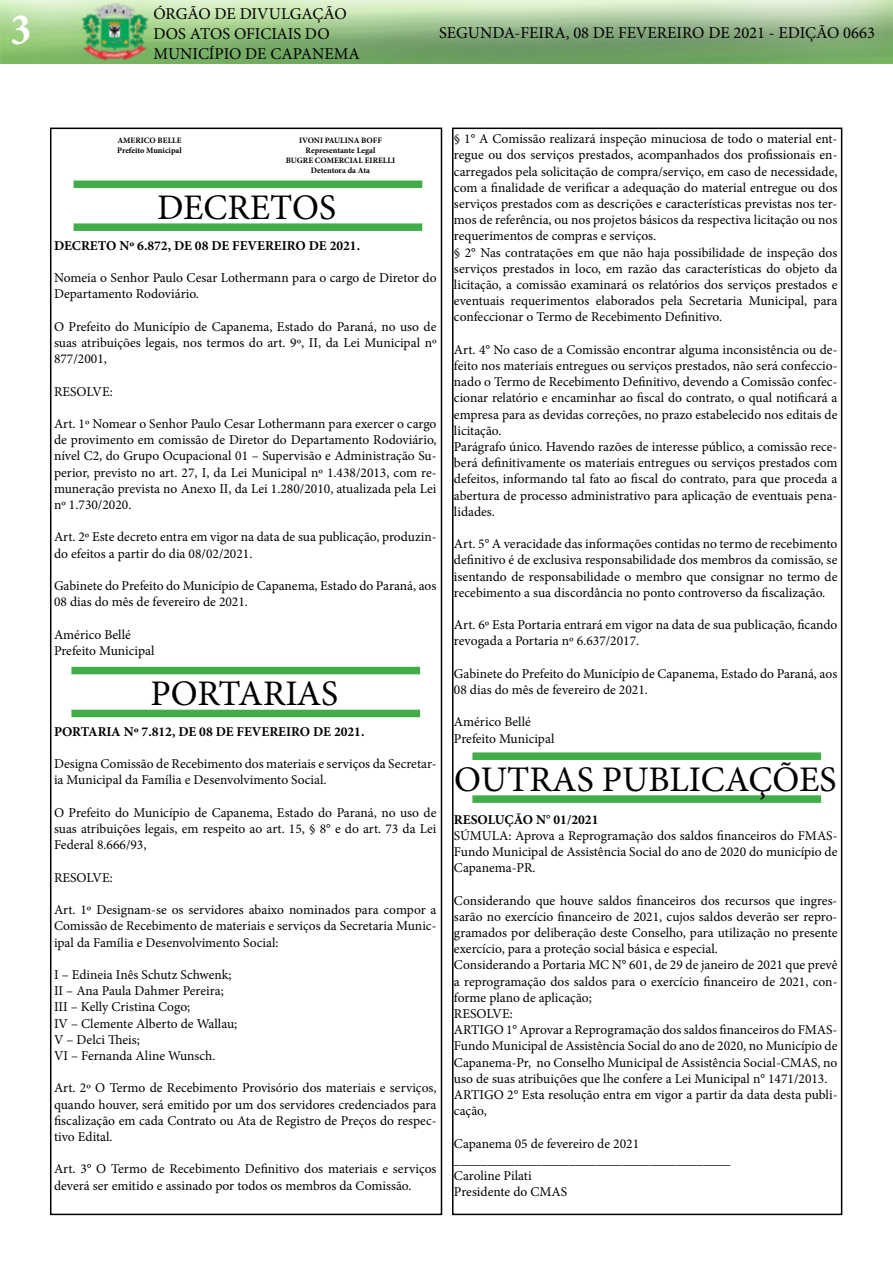
<style>
.page{position:relative;width:893px;height:1263px;background:#fff}
.page>*{position:absolute;margin:0;border:0;box-sizing:border-box;transform-origin:0 0}
.t1{font:700 condensed 45px "Minion Pro";color:#fff}
.t2{font:36px "Minion Pro";color:#000}
.t3{font:16.5px/19.8px "Minion Pro";color:#000}
.t4{font:13.5px/16.2px "Minion Pro";color:#000}
.t5{font:700 13.5px "Minion Pro";color:#000}
.t6{font:700 8.25px/9.9px "Minion Pro";color:#000}
</style>
<div class="page">
<div style="left:50px;top:128px;width:392px;height:1087px;border:2px solid #000"></div>
<img style="left:0;top:0;width:893px;height:64px">
<div style="left:452px;top:128px;width:390px;height:1087px;border:2px solid #000"></div>
<div style="left:74px;top:181px;width:348px;height:7px;background:#41ad49"></div>
<div style="left:74px;top:223px;width:348px;height:8px;background:#41ad49"></div>
<div style="left:71px;top:667px;width:349px;height:7px;background:#41ad49"></div>
<div style="left:71px;top:710px;width:349px;height:7px;background:#41ad49"></div>
<div style="left:472px;top:752px;width:349px;height:8px;background:#41ad49"></div>
<div style="left:472px;top:795px;width:349px;height:8px;background:#41ad49"></div>
<h1 class="t1" style="left:11px;top:-1px;width:22px">3</h1>
<p class="t3" style="left:153px;top:4px;width:208px">ÓRGÃO DE DIVULGAÇÃO<br>DOS ATOS OFICIAIS DO<br>MUNICÍPIO DE CAPANEMA</p>
<p class="t3" style="left:439px;top:23px;width:437px">SEGUNDA-FEIRA, 08 DE FEVEREIRO DE 2021 - EDIÇÃO 0663</p>
<p class="t6" style="left:117px;top:135px;width:66px">AMERICO BELLE<br>Prefeito Municipal</p>
<p class="t6" style="left:286px;top:135px;width:111px;text-align:center">IVONI PAULINA BOFF<br>Representante Legal<br>BUGRE COMERCIAL EIRELLI<br>Detentora da Ata</p>
<h2 class="t2" style="left:157px;top:183px;width:181px">DECRETOS</h2>
<p class="t5" style="left:54px;top:236px;width:308px">DECRETO Nº 6.872, DE 08 DE FEVEREIRO DE 2021.</p>
<p class="t4" style="left:54px;top:270px;width:384px">Nomeia o Senhor Paulo Cesar Lothermann para o cargo de Diretor do<br>Departamento Rodoviário.</p>
<p class="t4" style="left:54px;top:318px;width:384px;text-align:justify">O Prefeito do Município de Capanema, Estado do Paraná, no uso de suas atribuições legais, nos termos do art. 9º, II, da Lei Municipal nº 877/2001,</p>
<p class="t4" style="left:54px;top:383px;width:60px">RESOLVE:</p>
<p class="t4" style="left:54px;top:416px;width:384px;text-align:justify">Art. 1º Nomear o Senhor Paulo Cesar Lothermann para exercer o cargo de provimento em comissão de Diretor do Departamento Rodoviário, nível C2, do Grupo Ocupacional 01 – Supervisão e Administração Su&shy;perior, previsto no art. 27, I, da Lei Municipal nº 1.438/2013, com re&shy;muneração prevista no Anexo II, da Lei 1.280/2010, atualizada pela Lei nº 1.730/2020.</p>
<p class="t4" style="left:54px;top:529px;width:384px">Art. 2º Este decreto entra em vigor na data de sua publicação, produzin&shy;do efeitos a partir do dia 08/02/2021.</p>
<p class="t4" style="left:54px;top:578px;width:384px">Gabinete do Prefeito do Município de Capanema, Estado do Paraná, aos<br>08 dias do mês de fevereiro de 2021.</p>
<p class="t4" style="left:54px;top:626px;width:102px">Américo Bellé<br>Prefeito Municipal</p>
<h2 class="t2" style="left:151px;top:669px;width:189px">PORTARIAS</h2>
<p class="t5" style="left:54px;top:722px;width:312px">PORTARIA Nº 7.812, DE 08 DE FEVEREIRO DE 2021.</p>
<p class="t4" style="left:54px;top:756px;width:384px">Designa Comissão de Recebimento dos materiais e serviços da Secretar&shy;ia Municipal da Família e Desenvolvimento Social.</p>
<p class="t4" style="left:54px;top:804px;width:384px;text-align:justify">O Prefeito do Município de Capanema, Estado do Paraná, no uso de suas atribuições legais, em respeito ao art. 15, § 8° e do art. 73 da Lei Federal 8.666/93,</p>
<p class="t4" style="left:54px;top:869px;width:60px">RESOLVE:</p>
<p class="t4" style="left:54px;top:902px;width:384px;text-align:justify">Art. 1º Designam-se os servidores abaixo nominados para compor a Comissão de Recebimento de materiais e serviços da Secretaria Munic&shy;ipal da Família e Desenvolvimento Social:</p>
<p class="t4" style="left:54px;top:966px;width:185px">I – Edineia Inês Schutz Schwenk;<br>II – Ana Paula Dahmer Pereira;<br>III – Kelly Cristina Cogo;<br>IV – Clemente Alberto de Wallau;<br>V – Delci Theis;<br>VI – Fernanda Aline Wunsch.</p>
<p class="t4" style="left:54px;top:1080px;width:384px;text-align:justify">Art. 2º O Termo de Recebimento Provisório dos materiais e serviços, quando houver, será emitido por um dos servidores credenciados para fiscalização em cada Contrato ou Ata de Registro de Preços do respec&shy;tivo Edital.</p>
<p class="t4" style="left:54px;top:1161px;width:384px">Art. 3° O Termo de Recebimento Definitivo dos materiais e serviços deverá ser emitido e assinado por todos os membros da Comissão.</p>
<p class="t4" style="left:454px;top:131px;width:385px">§ 1° A Comissão realizará inspeção minuciosa de todo o material ent&shy;regue ou dos serviços prestados, acompanhados dos profissionais en&shy;carregados pela solicitação de compra/serviço, em caso de necessidade, com a finalidade de verificar a adequação do material entregue ou dos serviços prestados com as descrições e características previstas nos ter&shy;mos de referência, ou nos projetos básicos da respectiva licitação ou nos requerimentos de compras e serviços.<br>§ 2° Nas contratações em que não haja possibilidade de inspeção dos serviços prestados in loco, em razão das características do objeto da licitação, a comissão examinará os relatórios dos serviços prestados e eventuais requerimentos elaborados pela Secretaria Municipal, para confeccionar o Termo de Recebimento Definitivo.</p>
<p class="t4" style="left:454px;top:341px;width:385px">Art. 4° No caso de a Comissão encontrar alguma inconsistência ou de&shy;feito nos materiais entregues ou serviços prestados, não será confeccio&shy;nado o Termo de Recebimento Definitivo, devendo a Comissão confec&shy;cionar relatório e encaminhar ao fiscal do contrato, o qual notificará a empresa para as devidas correções, no prazo estabelecido nos editais de licitação.<br>Parágrafo único. Havendo razões de interesse público, a comissão rece&shy;berá definitivamente os materiais entregues ou serviços prestados com defeitos, informando tal fato ao fiscal do contrato, para que proceda a abertura de processo administrativo para aplicação de eventuais pena&shy;lidades.</p>
<p class="t4" style="left:454px;top:536px;width:385px;text-align:justify">Art. 5° A veracidade das informações contidas no termo de recebimento definitivo é de exclusiva responsabilidade dos membros da comissão, se isentando de responsabilidade o membro que consignar no termo de recebimento a sua discordância no ponto controverso da fiscalização.</p>
<p class="t4" style="left:454px;top:617px;width:385px">Art. 6º Esta Portaria entrará em vigor na data de sua publicação, ficando revogada a Portaria nº 6.637/2017.</p>
<p class="t4" style="left:454px;top:665px;width:385px">Gabinete do Prefeito do Município de Capanema, Estado do Paraná, aos<br>08 dias do mês de fevereiro de 2021.</p>
<p class="t4" style="left:454px;top:714px;width:102px">Américo Bellé<br>Prefeito Municipal</p>
<h2 class="t2" style="left:454px;top:755px;width:384px">OUTRAS PUBLICAÇÕES</h2>
<p class="t5" style="left:454px;top:810px;width:146px">RESOLUÇÃO N° 01/2021</p>
<p class="t4" style="left:454px;top:827px;width:385px;text-align:justify">SÚMULA: Aprova a Reprogramação dos saldos financeiros do FMAS-Fundo Municipal de Assistência Social do ano de 2020 do município de Capanema-PR.</p>
<p class="t4" style="left:454px;top:892px;width:385px">Considerando que houve saldos financeiros dos recursos que ingres&shy;sarão no exercício financeiro de 2021, cujos saldos deverão ser repro&shy;gramados por deliberação deste Conselho, para utilização no presente exercício, para a proteção social básica e especial.<br>Considerando a Portaria MC N° 601, de 29 de janeiro de 2021 que prevê a reprogramação dos saldos para o exercício financeiro de 2021, con&shy;forme plano de aplicação;<br>RESOLVE:<br>ARTIGO 1° Aprovar a Reprogramação dos saldos financeiros do FMAS-Fundo Municipal de Assistência Social do ano de 2020, no Município de Capanema-Pr, no Conselho Municipal de Assistência Social-CMAS, no uso de suas atribuições que lhe confere a Lei Municipal n° 1471/2013.<br>ARTIGO 2° Esta resolução entra em vigor a partir da data desta publi&shy;cação,</p>
<p class="t4" style="left:454px;top:1135px;width:278px">Capanema 05 de fevereiro de 2021 _________________________________________<br>Caroline Pilati<br>Presidente do CMAS</p>
</div>
